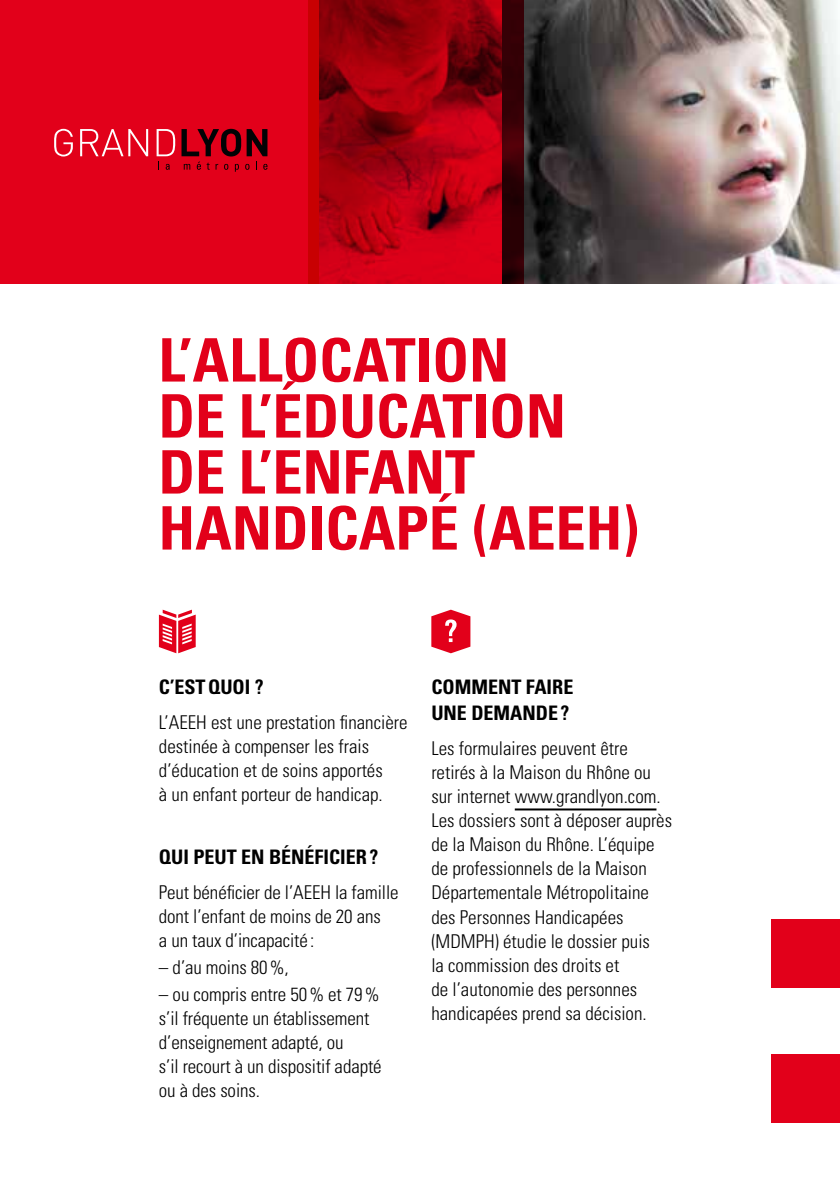
<style>
.page{position:relative;width:840px;height:1191px;background:#fff}
.page>*{position:absolute;margin:0;border:0;box-sizing:border-box;transform-origin:0 0}
.t1{font:700 condensed 60px/56px "Univers";color:#e2001a}
.t2{font:700 condensed 20px/26px "Univers";color:#000}
.t3{font:700 condensed 20px "Univers";letter-spacing:.055em;color:#000}
.t4{font:300 condensed 19px/24px "Univers";color:#000}
</style>
<div class="page">
<div style="left:0;top:0;width:319px;height:283px;background:#e2001a"></div>
<svg style="left:166px;top:164px;width:3px;height:6px"></svg>
<svg style="left:184px;top:164px;width:6px;height:6px"></svg>
<svg style="left:197px;top:162px;width:12px;height:8px"></svg>
<svg style="left:215px;top:164px;width:3px;height:6px"></svg>
<svg style="left:224px;top:164px;width:4px;height:6px"></svg>
<svg style="left:235px;top:164px;width:4px;height:8px"></svg>
<svg style="left:245px;top:164px;width:4px;height:6px"></svg>
<svg style="left:263px;top:164px;width:4px;height:6px"></svg>
<svg style="left:54px;top:129px;width:19px;height:27px"></svg>
<svg style="left:80px;top:129px;width:68px;height:27px"></svg>
<svg style="left:156px;top:129px;width:19px;height:27px"></svg>
<svg style="left:181px;top:129px;width:86px;height:27px"></svg>
<hr style="left:514px;top:808px;width:142px;height:2px;background:#000">
<svg style="left:431px;top:609px;width:39px;height:44px"></svg>
<svg style="left:159px;top:609px;width:36px;height:44px"></svg>
<div style="left:771px;top:919px;width:68px;height:68px;background:#e2001a"></div>
<div style="left:771px;top:1055px;width:68px;height:68px;background:#e2001a"></div>
<img style="left:524px;top:0;width:315px;height:283px">
<svg style="left:308px;top:0;width:216px;height:283px;background:#9e000d"></svg>
<h1 class="t1" style="left:158px;top:331px;width:482px">L’ALLOCATION<br>DE L’ÉDUCATION<br>DE L’ENFANT<br>HANDICAPÉ (AEEH)</h1>
<p class="t2" style="left:159px;top:673px;width:106px">C’ESTQUOI ?</p>
<p class="t4" style="left:159px;top:710px;width:250px">L’AEEH est une prestation financière destinée à compenser les frais d’éducation et de soins apportés<br>à un enfant porteur de handicap.</p>
<p class="t2" style="left:159px;top:843px;width:221px">QUI PEUT EN BÉNÉFICIER?</p>
<p class="t4" style="left:159px;top:880px;width:241px">Peut bénéficier de l’AEEH la famille dont l’enfant de moins de 20 ans<br>a un taux d’incapacité :</p>
<p class="t4" style="left:159px;top:955px;width:131px">– d’au moins 80%,</p>
<p class="t4" style="left:159px;top:982px;width:224px">– ou compris entre 50% et 79% s’il fréquente un établissement d’enseignement adapté, ou<br>s’il recourt à un dispositif adapté ou à des soins.</p>
<p class="t2" style="left:431px;top:673px;width:143px">COMMENT FAIRE<br>UNE</p>
<p class="t3" style="left:471px;top:700px;width:100px">DEMANDE?</p>
<p class="t4" style="left:431px;top:736px;width:242px">Les formulaires peuvent être retirés à la Maison du Rhône ou sur internet www.grandlyon.com.<br>Les dossiers sont à déposer auprès de la Maison du Rhône. L’équipe de professionnels de la Maison<br>Départementale Métropolitaine des Personnes Handicapées (MDMPH) étudie le dossier puis<br>la commission des droits et<br>de l’autonomie des personnes handicapées prend sa décision.</p>
</div>
